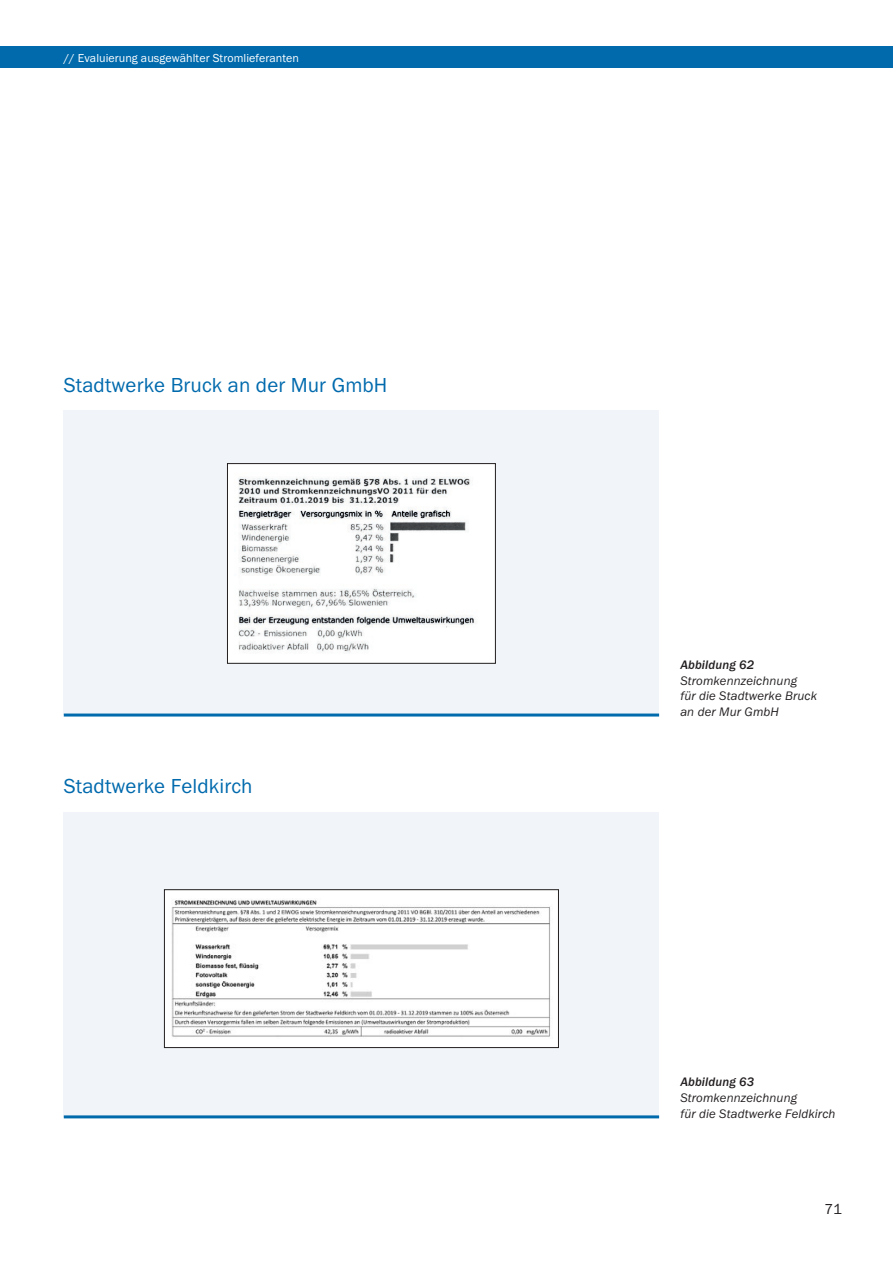
<style>
.page{position:relative;width:893px;height:1263px;background:#fff}
.page>*{position:absolute;margin:0;border:0;box-sizing:border-box;transform-origin:0 0}
.t1{font:21px "Franklin Got Itc T";letter-spacing:.005em;color:#006aad}
.t2{font:15px "Franklin Got Itc T";color:#231f20}
.t3{font:italic 12.75px/15.8px "Franklin Got Itc T";letter-spacing:.01em;color:#231f20}
.t4{font:italic 500 12.75px "Franklin Got Itc T";letter-spacing:.01em;color:#231f20}
.t5{font:12px "Franklin Got Itc T";letter-spacing:.005em;color:#fff}
</style>
<div class="page">
<div style="left:64px;top:410px;width:595px;height:304px;background:#f1f4f8"></div>
<hr style="left:64px;top:713px;width:595px;height:3px;background:#006aad">
<div style="left:64px;top:812px;width:595px;height:304px;background:#f1f4f8"></div>
<hr style="left:64px;top:1115px;width:595px;height:3px;background:#006aad">
<div style="left:164px;top:890px;width:394px;height:157px;background:#fff"></div>
<img style="left:172px;top:900px;width:379px;height:137px">
<div style="left:164px;top:889px;width:395px;height:159px;border:1px solid #231f20"></div>
<div style="left:227px;top:464px;width:268px;height:199px;background:#fff"></div>
<img style="left:238px;top:477px;width:238px;height:175px">
<div style="left:227px;top:463px;width:269px;height:201px;border:1px solid #231f20"></div>
<div style="left:0;top:47px;width:893px;height:21px;background:#006aad"></div>
<p class="t5" style="left:64px;top:51px;width:237px">// Evaluierung ausgewählter Stromlieferanten</p>
<h1 class="t1" style="left:64px;top:373px;width:325px">Stadtwerke Bruck an der Mur GmbH</h1>
<h1 class="t1" style="left:64px;top:774px;width:190px">Stadtwerke Feldkirch</h1>
<p class="t4" style="left:680px;top:657px;width:75px">Abbildung 62</p>
<p class="t3" style="left:680px;top:672px;width:138px">Stromkennzeichnung<br>für die Stadtwerke Bruck an der Mur GmbH</p>
<p class="t4" style="left:680px;top:1075px;width:75px">Abbildung 63</p>
<p class="t3" style="left:680px;top:1089px;width:157px">Stromkennzeichnung<br>für die Stadtwerke Feldkirch</p>
<p class="t2" style="left:824px;top:1201px;width:19px">71</p>
</div>
